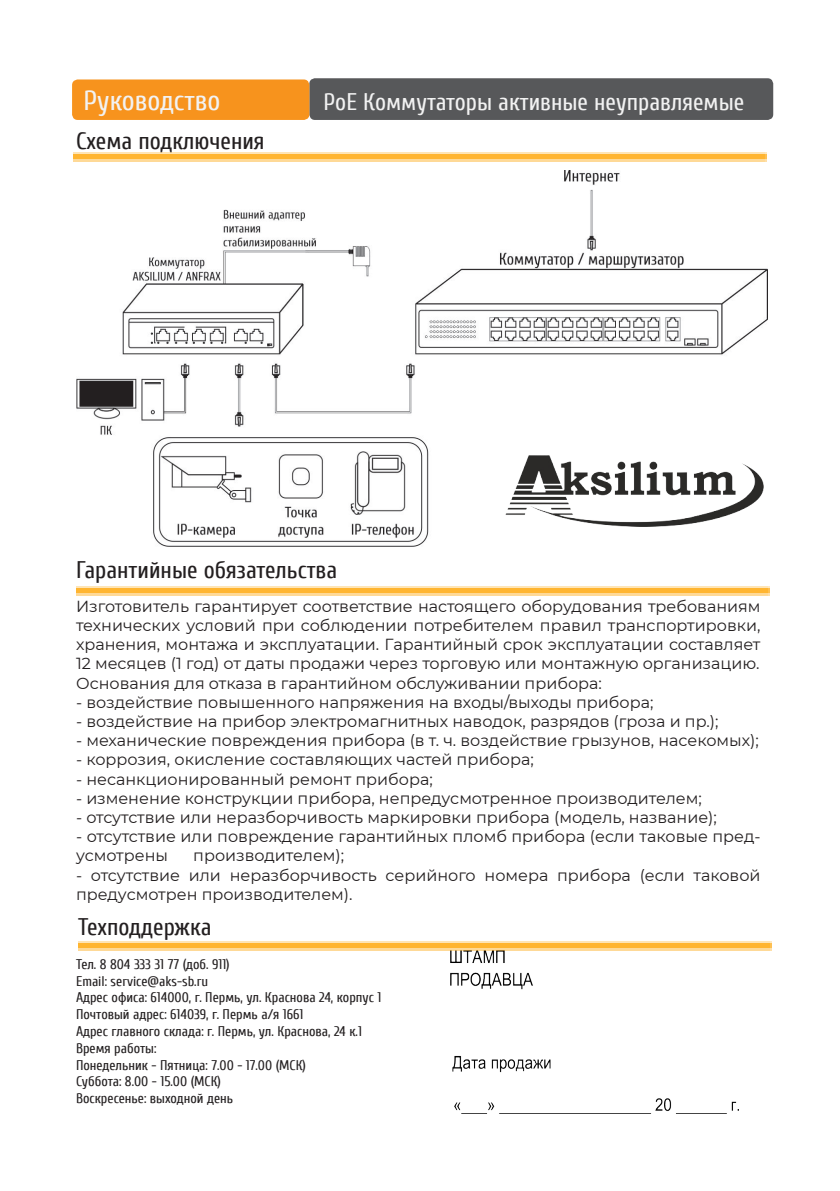
<style>
.page{position:relative;width:840px;height:1191px;background:#fff}
.page>*{position:absolute;margin:0;border:0;box-sizing:border-box;transform-origin:0 0}
.t1{font:28px "Cuprum";color:#f2f2f2}
.t2{font:24px "Cuprum";color:#231f20}
.t3{font:24px "Cuprum";color:#f2f2f2}
.t4{font:16px/19.2px "Montserrat";color:#231f20}
.t5{font:14px "Cuprum";color:#231f20}
</style>
<div class="page">
<div style="left:309px;top:78px;width:463px;height:42px;background:#57585a;border-radius:6px"></div>
<div style="left:72px;top:79px;width:237px;height:41px;background:#f7931d;border-radius:6px"></div>
<img style="left:76px;top:171px;width:691px;height:375px">
<img style="left:73px;top:152px;width:693px;height:10px">
<img style="left:450px;top:950px;width:288px;height:161px">
<img style="left:505px;top:456px;width:258px;height:70px">
<img style="left:76px;top:586px;width:693px;height:9px">
<img style="left:78px;top:941px;width:693px;height:9px">
<p class="t1" style="left:83px;top:85px;width:138px">Руководство</p>
<p class="t3" style="left:323px;top:89px;width:422px">PoE Коммутаторы активные неуправляемые</p>
<p class="t2" style="left:76px;top:127px;width:190px">Схема подключения</p>
<p class="t2" style="left:76px;top:557px;width:262px">Гарантийные обязательства</p>
<p class="t4" style="left:76px;top:596px;width:685px;text-align:justify">Изготовитель гарантирует соответствие настоящего оборудования требованиям технических условий при соблюдении потребителем правил транспортировки, хранения, монтажа и эксплуатации. Гарантийный срок эксплуатации составляет 12 месяцев (1 год) от даты продажи через торговую или монтажную организацию.</p>
<p class="t4" style="left:76px;top:672px;width:527px">Основания для отказа в гарантийном обслуживании прибора:</p>
<p class="t4" style="left:76px;top:692px;width:578px">- воздействие повышенного напряжения на входы/выходы прибора;</p>
<p class="t4" style="left:76px;top:711px;width:643px">- воздействие на прибор электромагнитных наводок, разрядов (гроза и пр.);</p>
<p class="t4" style="left:76px;top:730px;width:684px">- механические повреждения прибора (в т. ч. воздействие грызунов, насекомых);</p>
<p class="t4" style="left:76px;top:749px;width:459px">- коррозия, окисление составляющих частей прибора;</p>
<p class="t4" style="left:76px;top:768px;width:358px">- несанкционированный ремонт прибора;</p>
<p class="t4" style="left:76px;top:788px;width:627px">- изменение конструкции прибора, непредусмотренное производителем;</p>
<p class="t4" style="left:76px;top:807px;width:642px">- отсутствие или неразборчивость маркировки прибора (модель, название);</p>
<p class="t4" style="left:76px;top:826px;width:685px">- отсутствие или повреждение гарантийных пломб прибора (если таковые пред&shy;усмотрены</p>
<p class="t4" style="left:193px;top:845px;width:152px">производителем);</p>
<p class="t4" style="left:76px;top:864px;width:685px">- отсутствие или неразборчивость серийного номера прибора (если таковой предусмотрен производителем).</p>
<p class="t2" style="left:78px;top:913px;width:135px">Техподдержка</p>
<p class="t5" style="left:76px;top:956px;width:155px">Тел. 8 804 333 31 77 (доб. 911)</p>
<p class="t5" style="left:76px;top:973px;width:133px">Email: service@aks-sb.ru</p>
<p class="t5" style="left:76px;top:990px;width:307px">Адрес офиса: 614000, г. Пермь, ул. Краснова 24, корпус 1</p>
<p class="t5" style="left:76px;top:1006px;width:229px">Почтовый адрес: 614039, г. Пермь а/я 1661</p>
<p class="t5" style="left:76px;top:1023px;width:287px">Адрес главного склада: г. Пермь, ул. Краснова, 24 к.1</p>
<p class="t5" style="left:76px;top:1040px;width:82px">Время работы:</p>
<p class="t5" style="left:76px;top:1057px;width:231px">Понедельник - Пятница: 7.00 - 17.00 (МСК)</p>
<p class="t5" style="left:76px;top:1074px;width:146px">Суббота: 8.00 - 15.00 (МСК)</p>
<p class="t5" style="left:76px;top:1090px;width:159px">Воскресенье: выходной день</p>
</div>
